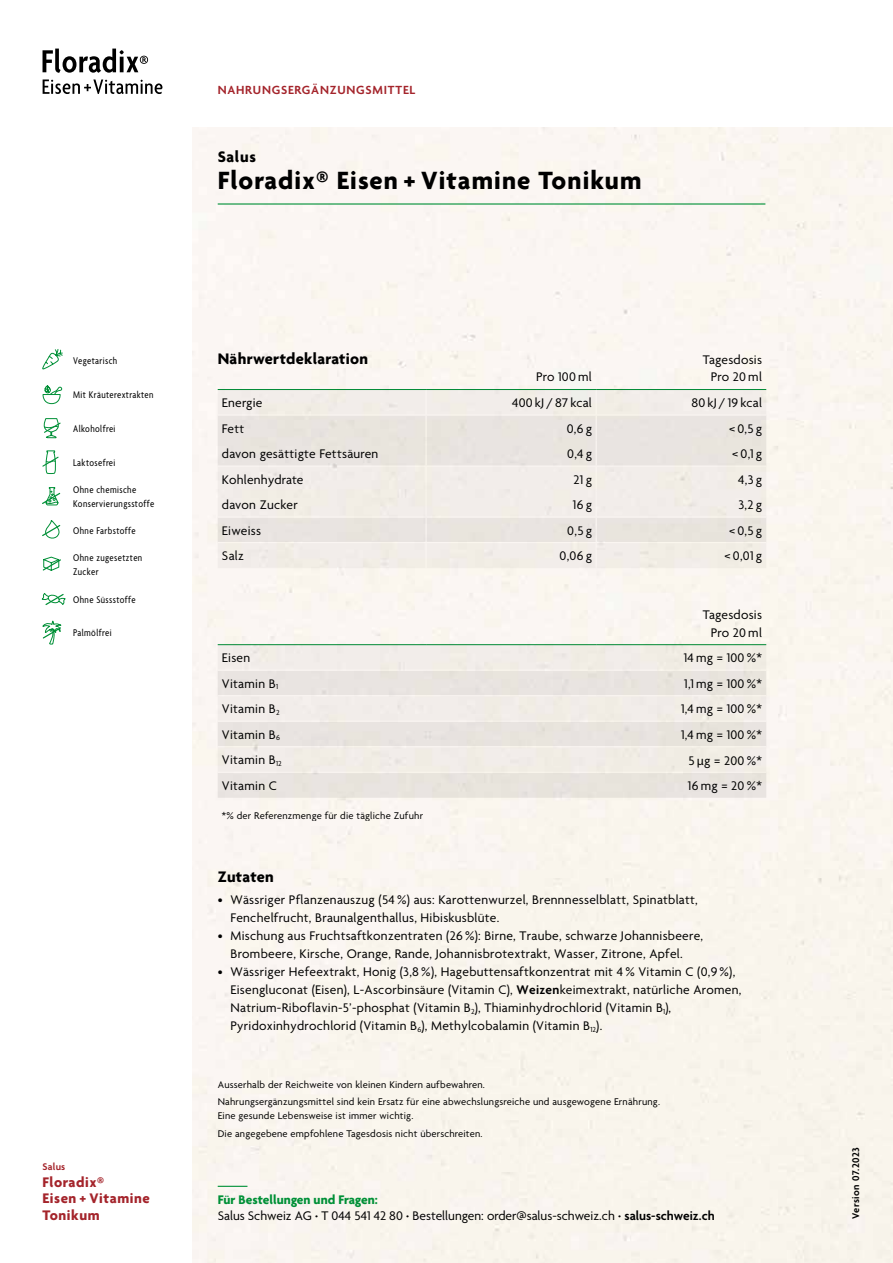
<style>
.page{position:relative;width:893px;height:1263px;background:#fff}
.page>*{position:absolute;margin:0;border:0;box-sizing:border-box;transform-origin:0 0}
.t1{font:700 27px "Agenda";letter-spacing:.04em;color:#000}
.t2{font:700 16.5px "Agenda";letter-spacing:.02em;color:#000}
.t3{font:700 15px/16.5px "Agenda";letter-spacing:.04em;color:#a4242b}
.t4{font:13.5px/18px "Agenda";letter-spacing:.02em;color:#000}
.t5{font:13.5px/16.2px "Agenda";color:#000}
.t6{font:600 12.75px "Agenda";letter-spacing:.06em;color:#a4242b}
.t7{font:10.5px/17.7px "Agenda";letter-spacing:.02em;color:#000}
.t8{font:condensed 10.5px/13.5px "Agenda";letter-spacing:.04em;color:#000}
.t9{font:600 10.5px "Agenda";letter-spacing:.04em;color:#000}
.t10{font:600 10.5px "Agenda";letter-spacing:.02em;color:#a4242b}
.s1{font-family:"Myriad Pro";font-size:12.75px}
.s2{font-weight:600}
.s3{font-weight:700;color:#009037}
.s4{font-weight:700}
</style>
<div class="page">
<svg style="left:42px;top:349px;width:21px;height:21px"></svg>
<svg style="left:43px;top:418px;width:18px;height:21px"></svg>
<svg style="left:42px;top:450px;width:17px;height:24px"></svg>
<svg style="left:42px;top:487px;width:19px;height:19px"></svg>
<svg style="left:42px;top:520px;width:19px;height:19px"></svg>
<svg style="left:42px;top:556px;width:19px;height:15px"></svg>
<svg style="left:42px;top:593px;width:24px;height:12px"></svg>
<svg style="left:42px;top:385px;width:20px;height:19px"></svg>
<svg style="left:42px;top:621px;width:20px;height:24px"></svg>
<svg style="left:218px;top:1186px;width:29px;height:1px"></svg>
<div style="left:218px;top:338px;width:548px;height:51px;background:#fbf6f3"></div>
<div style="left:218px;top:390px;width:548px;height:24px;background:#f2edea"></div>
<svg style="left:218px;top:416px;width:548px;height:382px;background:#efeae5"></svg>
<hr style="left:425px;top:594px;width:2px;height:25px;background:#fff">
<hr style="left:425px;top:619px;width:2px;height:25px;background:#fff">
<svg style="left:596px;top:594px;width:1px;height:50px"></svg>
<hr style="left:425px;top:338px;width:2px;height:26px;background:#fff">
<hr style="left:425px;top:364px;width:2px;height:25px;background:#fff">
<hr style="left:425px;top:390px;width:2px;height:24px;background:#fff">
<hr style="left:425px;top:416px;width:2px;height:25px;background:#fff">
<hr style="left:425px;top:441px;width:2px;height:24px;background:#fff">
<hr style="left:425px;top:467px;width:2px;height:25px;background:#fff">
<hr style="left:425px;top:492px;width:2px;height:24px;background:#fff">
<hr style="left:425px;top:518px;width:2px;height:24px;background:#fff">
<hr style="left:425px;top:543px;width:2px;height:25px;background:#fff">
<svg style="left:596px;top:338px;width:1px;height:230px"></svg>
<hr style="left:596px;top:414px;width:170px;height:2px;background:#fff">
<hr style="left:218px;top:465px;width:208px;height:2px;background:#fff">
<hr style="left:426px;top:465px;width:170px;height:2px;background:#fff">
<hr style="left:596px;top:465px;width:170px;height:2px;background:#fff">
<hr style="left:218px;top:516px;width:208px;height:2px;background:#fff">
<hr style="left:426px;top:516px;width:170px;height:2px;background:#fff">
<hr style="left:596px;top:516px;width:170px;height:2px;background:#fff">
<hr style="left:218px;top:542px;width:208px;height:1px;background:#fff">
<hr style="left:426px;top:542px;width:170px;height:1px;background:#fff">
<hr style="left:596px;top:542px;width:170px;height:1px;background:#fff">
<hr style="left:218px;top:670px;width:208px;height:1px;background:#fff">
<hr style="left:426px;top:670px;width:170px;height:1px;background:#fff">
<hr style="left:596px;top:670px;width:170px;height:1px;background:#fff">
<hr style="left:218px;top:695px;width:208px;height:1px;background:#fff">
<hr style="left:426px;top:695px;width:170px;height:1px;background:#fff">
<hr style="left:596px;top:695px;width:170px;height:1px;background:#fff">
<hr style="left:218px;top:721px;width:208px;height:1px;background:#fff">
<hr style="left:426px;top:721px;width:170px;height:1px;background:#fff">
<hr style="left:596px;top:721px;width:170px;height:1px;background:#fff">
<hr style="left:218px;top:746px;width:208px;height:1px;background:#fff">
<hr style="left:426px;top:746px;width:170px;height:1px;background:#fff">
<hr style="left:596px;top:746px;width:170px;height:1px;background:#fff">
<hr style="left:218px;top:772px;width:208px;height:1px;background:#fff">
<hr style="left:426px;top:772px;width:170px;height:1px;background:#fff">
<hr style="left:596px;top:772px;width:170px;height:1px;background:#fff">
<hr style="left:218px;top:389px;width:208px;height:1px;background:#009037">
<hr style="left:426px;top:389px;width:170px;height:1px;background:#009037">
<hr style="left:596px;top:389px;width:170px;height:1px;background:#009037">
<hr style="left:218px;top:644px;width:208px;height:1px;background:#009037">
<hr style="left:426px;top:644px;width:170px;height:1px;background:#009037">
<hr style="left:596px;top:644px;width:170px;height:1px;background:#009037">
<hr style="left:218px;top:203px;width:547px;height:2px;background:#009037">
<svg style="left:43px;top:49px;width:105px;height:24px"></svg>
<svg style="left:43px;top:79px;width:119px;height:15px"></svg>
<p class="t6" style="left:218px;top:83px;width:199px">NAHRUNGSERGÄNZUNGSMITTEL</p>
<p class="t2" style="left:218px;top:147px;width:40px">Salus</p>
<h1 class="t1" style="left:218px;top:165px;width:425px">Floradix® Eisen + Vitamine Tonikum</h1>
<p class="t8" style="left:73px;top:354px;width:46px">Vegetarisch</p>
<p class="t8" style="left:73px;top:388px;width:82px">Mit Kräuterextrakten</p>
<p class="t8" style="left:73px;top:422px;width:44px">Alkoholfrei</p>
<p class="t8" style="left:73px;top:456px;width:44px">Laktosefrei</p>
<p class="t8" style="left:73px;top:484px;width:83px">Ohne chemische<br>Konservierungsstoffe</p>
<p class="t8" style="left:73px;top:525px;width:64px">Ohne Farbstoffe</p>
<p class="t8" style="left:73px;top:552px;width:71px">Ohne zugesetzten<br>Zucker</p>
<p class="t8" style="left:73px;top:593px;width:64px">Ohne Süssstoffe</p>
<p class="t8" style="left:73px;top:627px;width:40px">Palmölfrei</p>
<p class="t10" style="left:43px;top:1161px;width:24px">Salus</p>
<p class="t3" style="left:43px;top:1174px;width:109px">Floradix®<br>Eisen + Vitamine<br>Tonikum</p>
<p class="t2" style="left:218px;top:350px;width:152px">Nährwertdeklaration</p>
<p class="t4" style="left:703px;top:351px;width:61px">Tagesdosis</p>
<p class="t4" style="left:536px;top:369px;width:57px">Pro 100 ml</p>
<p class="t4" style="left:711px;top:369px;width:53px">Pro 20 ml</p>
<p class="t4" style="left:222px;top:394px;width:42px">Energie</p>
<p class="t4" style="left:512px;top:394px;width:81px">400 kJ / 87 kcal</p>
<p class="t4" style="left:691px;top:394px;width:72px">80 kJ / 19 kcal</p>
<p class="t4" style="left:222px;top:420px;width:24px">Fett</p>
<p class="t4" style="left:567px;top:420px;width:27px">0,6 g</p>
<p class="t4" style="left:729px;top:420px;width:35px">&lt;0,5g</p>
<p class="t4" style="left:222px;top:445px;width:158px">davon gesättigte Fettsäuren</p>
<p class="t4" style="left:567px;top:445px;width:26px">0,4 g</p>
<p class="t4" style="left:732px;top:445px;width:31px">&lt;0,1g</p>
<p class="t4" style="left:222px;top:471px;width:83px">Kohlenhydrate</p>
<p class="t4" style="left:573px;top:471px;width:20px">21g</p>
<p class="t4" style="left:738px;top:471px;width:25px">4,3 g</p>
<p class="t4" style="left:222px;top:496px;width:77px">davon Zucker</p>
<p class="t4" style="left:573px;top:496px;width:20px">16g</p>
<p class="t4" style="left:738px;top:496px;width:25px">3,2 g</p>
<p class="t4" style="left:222px;top:522px;width:41px">Eiweiss</p>
<p class="t4" style="left:567px;top:522px;width:26px">0,5 g</p>
<p class="t4" style="left:729px;top:522px;width:35px">&lt;0,5g</p>
<p class="t4" style="left:222px;top:548px;width:23px">Salz</p>
<p class="t4" style="left:560px;top:548px;width:34px">0,06 g</p>
<p class="t4" style="left:724px;top:548px;width:39px">&lt; 0,01 g</p>
<p class="t4" style="left:703px;top:607px;width:61px;line-height:17.4px;text-align:center">Tagesdosis<br>Pro 20 ml</p>
<p class="t4" style="left:222px;top:650px;width:30px">Eisen</p>
<p class="t4" style="left:684px;top:650px;width:80px">14 mg = 100%*</p>
<p class="t4" style="left:222px;top:675px;width:58px">Vitamin B<sub>1</sub></p>
<p class="t4" style="left:684px;top:675px;width:79px">1,1 mg = 100%*</p>
<p class="t4" style="left:222px;top:701px;width:59px">Vitamin B<sub>2</sub></p>
<p class="t4" style="left:681px;top:701px;width:82px">1,4 mg = 100%*</p>
<p class="t4" style="left:222px;top:726px;width:59px">Vitamin B<sub>6</sub></p>
<p class="t4" style="left:681px;top:726px;width:82px">1,4 mg = 100%*</p>
<p class="t4" style="left:222px;top:752px;width:61px">Vitamin B<sub>12</sub></p>
<p class="t4" style="left:689px;top:752px;width:75px">5 <span class="s1">μ</span>g = 200%*</p>
<p class="t4" style="left:222px;top:778px;width:56px">Vitamin C</p>
<p class="t4" style="left:688px;top:778px;width:76px">16 mg = 20%*</p>
<p class="t7" style="left:222px;top:807px;width:203px">*% der Referenzmenge für die tägliche Zufuhr</p>
<p class="t2" style="left:218px;top:867px;width:58px">Zutaten</p>
<p class="t4" style="left:230px;top:892px;width:469px;text-indent:-13px">• Wässriger Pflanzenauszug (54%) aus: Karottenwurzel, Brennnesselblatt, Spinatblatt,<br>Fenchelfrucht, Braunalgenthallus, Hibiskusblüte.</p>
<p class="t4" style="left:218px;top:928px;width:487px;text-align:center">• Mischung aus Fruchtsaftkonzentraten (26%): Birne, Traube, schwarze Johannisbeere,<br>Brombeere, Kirsche, Orange, Rande, Johannisbrotextrakt, Wasser, Zitrone, Apfel.</p>
<p class="t4" style="left:230px;top:964px;width:512px;text-indent:-13px">• Wässriger Hefeextrakt, Honig (3,8%), Hagebuttensaftkonzentrat mit 4% Vitamin C (0,9%), Eisengluconat (Eisen), L-Ascorbinsäure (Vitamin C), <span class="s2">Weizen</span>keimextrakt, natürliche Aromen, Natrium-Riboflavin-5’-phosphat (Vitamin B<sub>2</sub>), Thiaminhydrochlorid (Vitamin B<sub>1</sub>), Pyridoxinhydrochlorid (Vitamin B<sub>6</sub>), Methylcobalamin (Vitamin B<sub>12</sub>).</p>
<p class="t7" style="left:218px;top:1076px;width:444px">Ausserhalb der Reichweite von kleinen Kindern aufbewahren.<br>Nahrungsergänzungsmittel sind kein Ersatz für eine abwechslungsreiche und ausgewogene Ernährung.</p>
<p class="t7" style="left:218px;top:1107px;width:266px">Eine gesunde Lebensweise ist immer wichtig.<br>Die angegebene empfohlene Tagesdosis nicht überschreiten.</p>
<p class="t5" style="left:218px;top:1192px;width:499px"><span class="s3">Für Bestellungen und Fragen:<br></span>Salus Schweiz AG <span class="s4">·</span> T 044 541 42 80 <span class="s4">·</span> Bestellungen: order@salus-schweiz.ch <span class="s4">·</span> <span class="s2">salus-schweiz.ch</span></p>
<p class="t9" style="left:850px;top:1219px;width:73px;rotate:-90deg">Version 07.2023</p>
</div>
